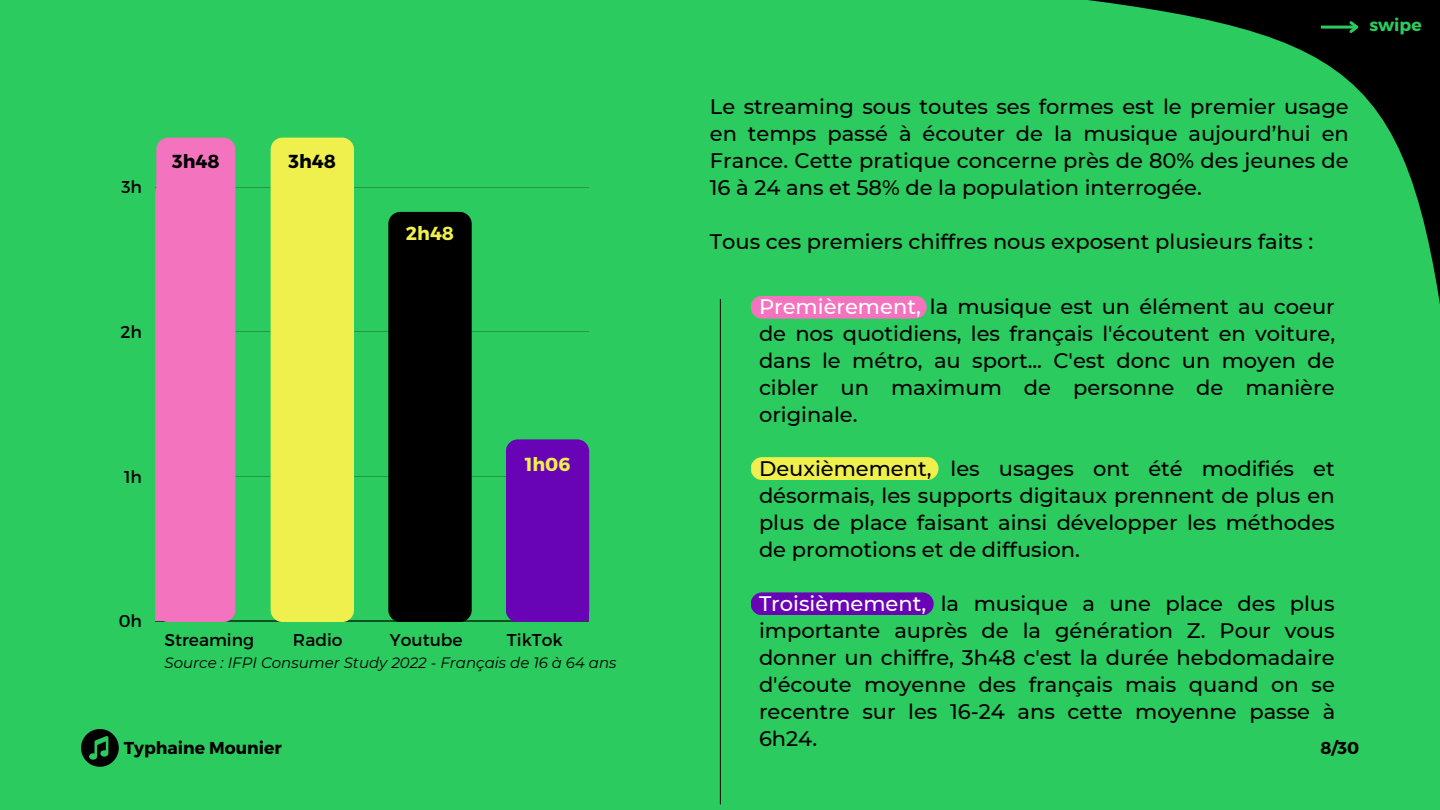
<style>
.page{position:relative;width:1440px;height:810px;background:#2bcb5f}
.page>*{position:absolute;margin:0;border:0;box-sizing:border-box;transform-origin:0 0}
.t1{font:500 21px/27px "Montserrat";color:#000;text-align:justify}
.t2{font:700 18.9px "Montserrat";color:#000}
.t3{font:700 18.9px "Montserrat";color:#efef4e}
.t4{font:700 17.2px "Montserrat";color:#000}
.t5{font:700 17.2px "Montserrat";color:#2bcb5f}
.t6{font:17.1px "Montserrat";color:#000}
.t7{font:italic 15px "Montserrat";color:#000}
.s1{color:#fff}
</style>
<div class="page">
<div style="left:81px;top:729px;width:38px;height:38px;background:#000;border-radius:50%"></div>
<svg style="left:89px;top:736px;width:19px;height:24px"></svg>
<hr style="left:155px;top:187px;width:434px;height:1px;background:#000">
<hr style="left:155px;top:331px;width:434px;height:1px;background:#000">
<hr style="left:155px;top:476px;width:434px;height:1px;background:#000">
<hr style="left:155px;top:621px;width:434px;height:1px;background:#000">
<svg style="left:155px;top:187px;width:7px;height:434px"></svg>
<div style="left:271px;top:138px;width:83px;height:484px;background:#efef4e;border-radius:12px"></div>
<div style="left:156px;top:138px;width:79px;height:484px;background:#f373bf;border-radius:12px"></div>
<div style="left:388px;top:212px;width:84px;height:410px;background:#000;border-radius:12px"></div>
<div style="left:506px;top:439px;width:83px;height:183px;background:#6803b6;border-radius:12px"></div>
<svg style="left:1088px;top:0;width:352px;height:305px"></svg>
<hr style="left:1321px;top:26px;width:36px;height:3px;background:#2bcb5f">
<svg style="left:1347px;top:18px;width:15px;height:18px"></svg>
<hr style="left:720px;top:299px;width:1px;height:505px;background:#000">
<div style="left:751px;top:296px;width:176px;height:23px;background:#f373bf;border-radius:11px"></div>
<div style="left:751px;top:457px;width:188px;height:23px;background:#efef4e;border-radius:11px"></div>
<div style="left:751px;top:592px;width:183px;height:23px;background:#6803b6;border-radius:11px"></div>
<p class="t5" style="left:1369px;top:14px;width:54px">swipe</p>
<p class="t6" style="left:121px;top:176px;width:22px">3h</p>
<p class="t2" style="left:172px;top:149px;width:49px">3h48</p>
<p class="t2" style="left:289px;top:149px;width:49px">3h48</p>
<p class="t3" style="left:406px;top:221px;width:50px">2h48</p>
<p class="t1" style="left:710px;top:93px;width:641px">Le streaming sous toutes ses formes est le premier usage en temps passé à écouter de la musique aujourd’hui en France. Cette pratique concerne près de 80% des jeunes de 16 à 24 ans et 58% de la population interrogée.</p>
<p class="t1" style="left:710px;top:228px;width:605px">Tous ces premiers chiffres nous exposent plusieurs faits :</p>
<p class="t1" style="left:759px;top:293px;width:578px"><span class="s1">Premièrement,</span> la musique est un élément au coeur de nos quotidiens, les français l'écoutent en voiture, dans le métro, au sport... C'est donc un moyen de cibler un maximum de personne de manière originale.</p>
<p class="t1" style="left:759px;top:455px;width:577px">Deuxièmement, les usages ont été modifiés et désormais, les supports digitaux prennent de plus en plus de place faisant ainsi développer les méthodes de promotions et de diffusion.</p>
<p class="t1" style="left:759px;top:590px;width:578px"><span class="s1">Troisièmement,</span> la musique a une place des plus importante auprès de la génération Z. Pour vous donner un chiffre, 3h48 c'est la durée hebdomadaire d'écoute moyenne des français mais quand on se recentre sur les 16-24 ans cette moyenne passe à 6h24.</p>
<p class="t6" style="left:121px;top:321px;width:23px">2h</p>
<p class="t3" style="left:525px;top:452px;width:47px">1h06</p>
<p class="t6" style="left:124px;top:466px;width:20px">1h</p>
<p class="t6" style="left:119px;top:610px;width:25px">0h</p>
<p class="t6" style="left:165px;top:629px;width:91px">Streaming</p>
<p class="t6" style="left:293px;top:629px;width:51px">Radio</p>
<p class="t6" style="left:390px;top:629px;width:74px">Youtube</p>
<p class="t6" style="left:507px;top:629px;width:57px">TikTok</p>
<p class="t7" style="left:164px;top:653px;width:454px">Source : IFPI Consumer Study 2022 - Français de 16 à 64 ans</p>
<p class="t4" style="left:124px;top:737px;width:160px">Typhaine Mounier</p>
<p class="t4" style="left:1321px;top:737px;width:40px">8/30</p>
</div>
